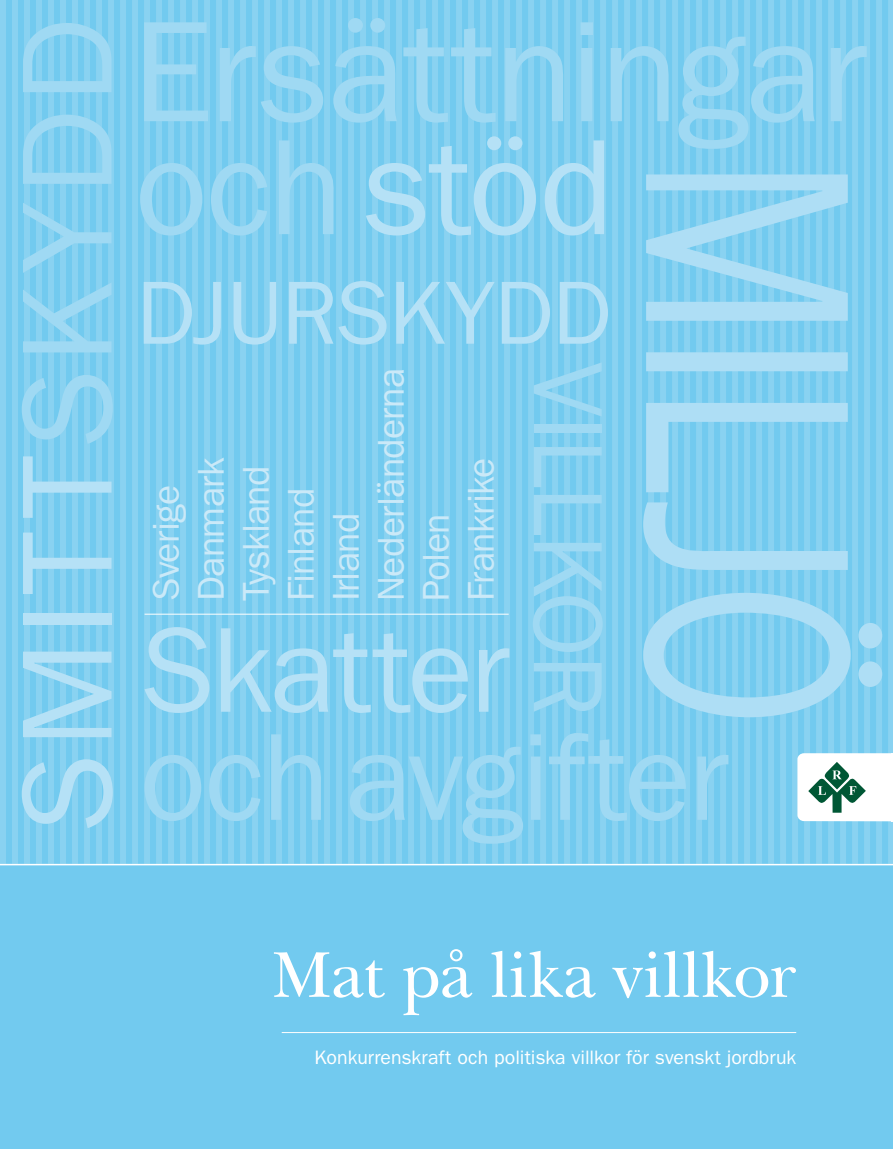
<style>
.page{position:relative;width:893px;height:1149px;background:#fff}
.page>*{position:absolute;margin:0;border:0;box-sizing:border-box;transform-origin:0 0}
.t1{font:144px "ITC Franklin Gothic Std";letter-spacing:-.02em;color:#9fd9f3}
.t2{font:136.5px "ITC Franklin Gothic Std";color:#b5e1f6}
.t3{font:129px "ITC Franklin Gothic Std";letter-spacing:.05em;color:#b5e1f6}
.t4{font:124.5px "ITC Franklin Gothic Std";letter-spacing:-.02em;color:#9fd9f3}
.t5{font:121.5px "ITC Franklin Gothic Std";color:#b5e1f6}
.t6{font:99px "ITC Franklin Gothic Std";letter-spacing:-.02em;color:#9fd9f3}
.t7{font:90px "ITC Franklin Gothic Std";letter-spacing:-.02em;color:#b5e1f6}
.t8{font:67.5px "New Baskerville Std";color:#fff}
.t9{font:37.5px/45px "ITC Franklin Gothic Std";letter-spacing:-.02em;color:#cae9f8}
.t10{font:19.5px "ITC Franklin Gothic Std";color:#fff}
.s1{color:#9fd9f3}
</style>
<div class="page">
<div style="left:0;top:0;width:893px;height:1148px;background:#72caef"></div>
<div style="left:0;top:0;width:6px;height:863px;background:#89d2f1"></div>
<div style="left:12px;top:0;width:6px;height:863px;background:#89d2f1"></div>
<div style="left:24px;top:0;width:6px;height:863px;background:#89d2f1"></div>
<div style="left:36px;top:0;width:6px;height:863px;background:#89d2f1"></div>
<div style="left:48px;top:0;width:6px;height:863px;background:#89d2f1"></div>
<div style="left:60px;top:0;width:6px;height:863px;background:#89d2f1"></div>
<div style="left:72px;top:0;width:6px;height:863px;background:#89d2f1"></div>
<div style="left:84px;top:0;width:6px;height:863px;background:#89d2f1"></div>
<div style="left:96px;top:0;width:6px;height:863px;background:#89d2f1"></div>
<div style="left:108px;top:0;width:6px;height:863px;background:#89d2f1"></div>
<div style="left:120px;top:0;width:6px;height:863px;background:#89d2f1"></div>
<div style="left:132px;top:0;width:6px;height:863px;background:#89d2f1"></div>
<div style="left:144px;top:0;width:6px;height:863px;background:#89d2f1"></div>
<div style="left:156px;top:0;width:6px;height:863px;background:#89d2f1"></div>
<div style="left:168px;top:0;width:6px;height:863px;background:#89d2f1"></div>
<div style="left:180px;top:0;width:6px;height:863px;background:#89d2f1"></div>
<div style="left:192px;top:0;width:6px;height:863px;background:#89d2f1"></div>
<div style="left:204px;top:0;width:6px;height:863px;background:#89d2f1"></div>
<div style="left:216px;top:0;width:6px;height:863px;background:#89d2f1"></div>
<div style="left:228px;top:0;width:6px;height:863px;background:#89d2f1"></div>
<div style="left:240px;top:0;width:6px;height:863px;background:#89d2f1"></div>
<div style="left:252px;top:0;width:6px;height:863px;background:#89d2f1"></div>
<div style="left:264px;top:0;width:6px;height:863px;background:#89d2f1"></div>
<div style="left:276px;top:0;width:6px;height:863px;background:#89d2f1"></div>
<div style="left:288px;top:0;width:6px;height:863px;background:#89d2f1"></div>
<div style="left:300px;top:0;width:6px;height:863px;background:#89d2f1"></div>
<div style="left:312px;top:0;width:6px;height:863px;background:#89d2f1"></div>
<div style="left:324px;top:0;width:6px;height:863px;background:#89d2f1"></div>
<div style="left:336px;top:0;width:6px;height:863px;background:#89d2f1"></div>
<div style="left:348px;top:0;width:6px;height:863px;background:#89d2f1"></div>
<div style="left:360px;top:0;width:6px;height:863px;background:#89d2f1"></div>
<div style="left:372px;top:0;width:6px;height:863px;background:#89d2f1"></div>
<div style="left:384px;top:0;width:6px;height:863px;background:#89d2f1"></div>
<div style="left:396px;top:0;width:6px;height:863px;background:#89d2f1"></div>
<div style="left:408px;top:0;width:6px;height:863px;background:#89d2f1"></div>
<div style="left:420px;top:0;width:6px;height:863px;background:#89d2f1"></div>
<div style="left:432px;top:0;width:6px;height:863px;background:#89d2f1"></div>
<div style="left:444px;top:0;width:6px;height:863px;background:#89d2f1"></div>
<div style="left:456px;top:0;width:6px;height:863px;background:#89d2f1"></div>
<div style="left:468px;top:0;width:6px;height:863px;background:#89d2f1"></div>
<div style="left:480px;top:0;width:6px;height:863px;background:#89d2f1"></div>
<div style="left:492px;top:0;width:6px;height:863px;background:#89d2f1"></div>
<div style="left:504px;top:0;width:6px;height:863px;background:#89d2f1"></div>
<div style="left:516px;top:0;width:6px;height:863px;background:#89d2f1"></div>
<div style="left:528px;top:0;width:6px;height:863px;background:#89d2f1"></div>
<div style="left:540px;top:0;width:6px;height:863px;background:#89d2f1"></div>
<div style="left:552px;top:0;width:6px;height:863px;background:#89d2f1"></div>
<div style="left:564px;top:0;width:6px;height:863px;background:#89d2f1"></div>
<div style="left:576px;top:0;width:6px;height:863px;background:#89d2f1"></div>
<div style="left:588px;top:0;width:6px;height:863px;background:#89d2f1"></div>
<div style="left:600px;top:0;width:6px;height:863px;background:#89d2f1"></div>
<div style="left:612px;top:0;width:6px;height:863px;background:#89d2f1"></div>
<div style="left:624px;top:0;width:6px;height:863px;background:#89d2f1"></div>
<div style="left:636px;top:0;width:6px;height:863px;background:#89d2f1"></div>
<div style="left:648px;top:0;width:6px;height:863px;background:#89d2f1"></div>
<div style="left:660px;top:0;width:6px;height:863px;background:#89d2f1"></div>
<div style="left:672px;top:0;width:6px;height:863px;background:#89d2f1"></div>
<div style="left:684px;top:0;width:6px;height:863px;background:#89d2f1"></div>
<div style="left:696px;top:0;width:6px;height:863px;background:#89d2f1"></div>
<div style="left:708px;top:0;width:6px;height:863px;background:#89d2f1"></div>
<div style="left:720px;top:0;width:6px;height:863px;background:#89d2f1"></div>
<div style="left:732px;top:0;width:6px;height:863px;background:#89d2f1"></div>
<div style="left:744px;top:0;width:6px;height:863px;background:#89d2f1"></div>
<div style="left:756px;top:0;width:6px;height:863px;background:#89d2f1"></div>
<div style="left:768px;top:0;width:6px;height:863px;background:#89d2f1"></div>
<div style="left:780px;top:0;width:6px;height:863px;background:#89d2f1"></div>
<div style="left:792px;top:0;width:6px;height:863px;background:#89d2f1"></div>
<div style="left:804px;top:0;width:6px;height:863px;background:#89d2f1"></div>
<div style="left:816px;top:0;width:6px;height:863px;background:#89d2f1"></div>
<div style="left:828px;top:0;width:6px;height:863px;background:#89d2f1"></div>
<div style="left:840px;top:0;width:6px;height:863px;background:#89d2f1"></div>
<div style="left:852px;top:0;width:6px;height:863px;background:#89d2f1"></div>
<div style="left:864px;top:0;width:6px;height:863px;background:#89d2f1"></div>
<div style="left:876px;top:0;width:6px;height:863px;background:#89d2f1"></div>
<div style="left:888px;top:0;width:5px;height:863px;background:#89d2f1"></div>
<hr style="left:0;top:863px;width:893px;height:2px;background:#fff">
<svg style="left:797px;top:753px;width:95px;height:68px;background:#cedfd9"></svg>
<hr style="left:892px;top:753px;width:1px;height:68px;background:#fff">
<svg style="left:643px;top:174px;width:208px;height:543px"></svg>
<div style="left:858px;top:622px;width:24px;height:26px;background:#aedef5;border-radius:50%"></div>
<div style="left:858px;top:661px;width:24px;height:25px;background:#aedef5;border-radius:50%"></div>
<hr style="left:282px;top:1031px;width:514px;height:1px;background:#fff">
<hr style="left:145px;top:613px;width:364px;height:1px;background:#fff">
<h3 class="t3" style="left:-6px;top:833px;width:801px;rotate:-90deg">Smitt<span class="s1">skydd</span></h3>
<h1 class="t1" style="left:132px;top:-11px;width:736px">Ersättningar</h1>
<h2 class="t2" style="left:134px;top:109px;width:480px"><span class="s1">och</span>stöd</h2>
<h3 class="t7" style="left:136px;top:261px;width:413px">Djurskydd</h3>
<h3 class="t6" style="left:624px;top:361px;width:356px;rotate:90deg">Villkor</h3>
<p class="t9" style="left:144px;top:601px;width:234px;rotate:-90deg">Sverige<br>Danmark<br>Tyskland<br>Finland<br>I rland<br>Nederländerna<br>Polen<br>Frankrike</p>
<h3 class="t5" style="left:139px;top:600px;width:372px">Skatter</h3>
<h3 class="t4" style="left:139px;top:705px;width:591px">ochavgifter</h3>
<h3 class="t8" style="left:272px;top:935px;width:526px">Mat på lika villkor</h3>
<p class="t10" style="left:315px;top:1045px;width:483px">Konkurrenskraft och politiska villkor för svenskt jordbruk</p>
</div>
